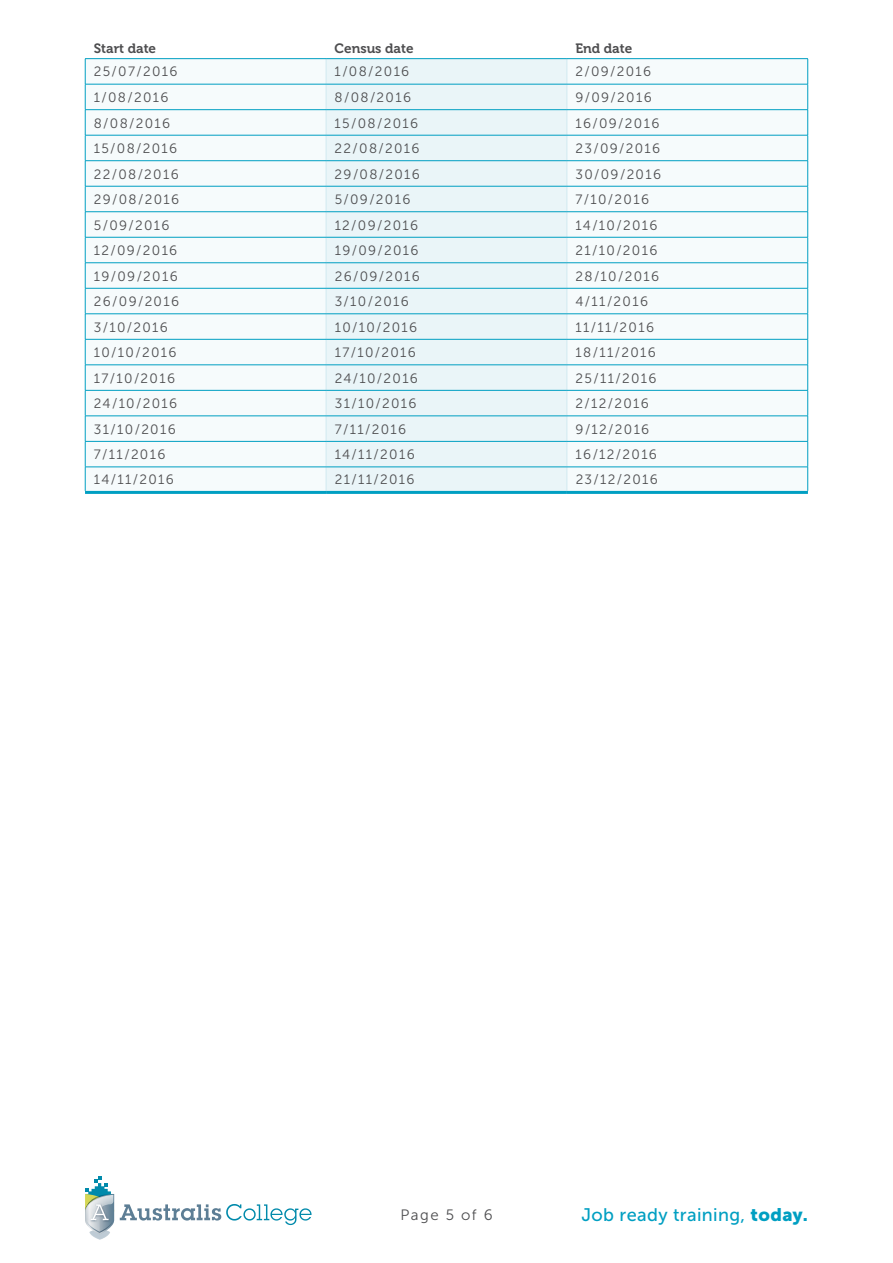
<style>
.page{position:relative;width:893px;height:1263px;background:#fff}
.page>*{position:absolute;margin:0;border:0;box-sizing:border-box;transform-origin:0 0}
.t1{font:18.15px "Museo Sans 500";letter-spacing:.02em;color:#009fc2}
.t2{font:15px "Museo Sans 300";letter-spacing:.1em;color:#4d4d4f}
.t3{font:13.5px "Museo Sans 300";letter-spacing:.1em;color:#4d4d4f}
.t4{font:13.5px "Museo 700";color:#4d4d4f}
.s1{font-family:"Museo Sans 900"}
</style>
<div class="page">
<svg style="left:85px;top:1177px;width:29px;height:63px"></svg>
<svg style="left:120px;top:1204px;width:192px;height:21px"></svg>
<div style="left:86px;top:59px;width:721px;height:432px;background:#f6fbfc"></div>
<div style="left:327px;top:59px;width:240px;height:432px;background:#eaf5f8"></div>
<svg style="left:85px;top:59px;width:1px;height:432px"></svg>
<svg style="left:807px;top:59px;width:1px;height:432px"></svg>
<svg style="left:326px;top:59px;width:1px;height:432px"></svg>
<svg style="left:567px;top:59px;width:1px;height:432px"></svg>
<hr style="left:85px;top:58px;width:241px;height:1px;background:#009fc2">
<hr style="left:326px;top:58px;width:241px;height:1px;background:#009fc2">
<hr style="left:567px;top:58px;width:241px;height:1px;background:#009fc2">
<hr style="left:85px;top:84px;width:241px;height:1px;background:#009fc2">
<hr style="left:326px;top:84px;width:241px;height:1px;background:#009fc2">
<hr style="left:567px;top:84px;width:241px;height:1px;background:#009fc2">
<hr style="left:85px;top:109px;width:241px;height:1px;background:#009fc2">
<hr style="left:326px;top:109px;width:241px;height:1px;background:#009fc2">
<hr style="left:567px;top:109px;width:241px;height:1px;background:#009fc2">
<hr style="left:85px;top:135px;width:241px;height:1px;background:#009fc2">
<hr style="left:326px;top:135px;width:241px;height:1px;background:#009fc2">
<hr style="left:567px;top:135px;width:241px;height:1px;background:#009fc2">
<hr style="left:85px;top:160px;width:241px;height:1px;background:#009fc2">
<hr style="left:326px;top:160px;width:241px;height:1px;background:#009fc2">
<hr style="left:567px;top:160px;width:241px;height:1px;background:#009fc2">
<hr style="left:85px;top:186px;width:241px;height:1px;background:#009fc2">
<hr style="left:326px;top:186px;width:241px;height:1px;background:#009fc2">
<hr style="left:567px;top:186px;width:241px;height:1px;background:#009fc2">
<hr style="left:85px;top:211px;width:241px;height:1px;background:#009fc2">
<hr style="left:326px;top:211px;width:241px;height:1px;background:#009fc2">
<hr style="left:567px;top:211px;width:241px;height:1px;background:#009fc2">
<hr style="left:85px;top:237px;width:241px;height:1px;background:#009fc2">
<hr style="left:326px;top:237px;width:241px;height:1px;background:#009fc2">
<hr style="left:567px;top:237px;width:241px;height:1px;background:#009fc2">
<hr style="left:85px;top:262px;width:241px;height:1px;background:#009fc2">
<hr style="left:326px;top:262px;width:241px;height:1px;background:#009fc2">
<hr style="left:567px;top:262px;width:241px;height:1px;background:#009fc2">
<hr style="left:85px;top:288px;width:241px;height:1px;background:#009fc2">
<hr style="left:326px;top:288px;width:241px;height:1px;background:#009fc2">
<hr style="left:567px;top:288px;width:241px;height:1px;background:#009fc2">
<hr style="left:85px;top:314px;width:241px;height:1px;background:#009fc2">
<hr style="left:326px;top:314px;width:241px;height:1px;background:#009fc2">
<hr style="left:567px;top:314px;width:241px;height:1px;background:#009fc2">
<hr style="left:85px;top:339px;width:241px;height:1px;background:#009fc2">
<hr style="left:326px;top:339px;width:241px;height:1px;background:#009fc2">
<hr style="left:567px;top:339px;width:241px;height:1px;background:#009fc2">
<hr style="left:85px;top:365px;width:241px;height:1px;background:#009fc2">
<hr style="left:326px;top:365px;width:241px;height:1px;background:#009fc2">
<hr style="left:567px;top:365px;width:241px;height:1px;background:#009fc2">
<hr style="left:85px;top:390px;width:241px;height:1px;background:#009fc2">
<hr style="left:326px;top:390px;width:241px;height:1px;background:#009fc2">
<hr style="left:567px;top:390px;width:241px;height:1px;background:#009fc2">
<hr style="left:85px;top:416px;width:241px;height:1px;background:#009fc2">
<hr style="left:326px;top:416px;width:241px;height:1px;background:#009fc2">
<hr style="left:567px;top:416px;width:241px;height:1px;background:#009fc2">
<hr style="left:85px;top:441px;width:241px;height:1px;background:#009fc2">
<hr style="left:326px;top:441px;width:241px;height:1px;background:#009fc2">
<hr style="left:567px;top:441px;width:241px;height:1px;background:#009fc2">
<hr style="left:85px;top:467px;width:241px;height:1px;background:#009fc2">
<hr style="left:326px;top:467px;width:241px;height:1px;background:#009fc2">
<hr style="left:567px;top:467px;width:241px;height:1px;background:#009fc2">
<hr style="left:85px;top:491px;width:241px;height:3px;background:#009fc2">
<hr style="left:326px;top:491px;width:241px;height:3px;background:#009fc2">
<hr style="left:567px;top:491px;width:241px;height:3px;background:#009fc2">
<p class="t4" style="left:94px;top:40px;width:64px">Start date</p>
<p class="t4" style="left:335px;top:40px;width:80px">Census date</p>
<p class="t4" style="left:575px;top:40px;width:58px">End date</p>
<p class="t3" style="left:94px;top:65px;width:85px">25/07/2016</p>
<p class="t3" style="left:335px;top:65px;width:76px">1/08/2016</p>
<p class="t3" style="left:575px;top:65px;width:77px">2/09/2016</p>
<p class="t3" style="left:94px;top:90px;width:76px">1/08/2016</p>
<p class="t3" style="left:335px;top:90px;width:78px">8/08/2016</p>
<p class="t3" style="left:575px;top:90px;width:78px">9/09/2016</p>
<p class="t3" style="left:94px;top:116px;width:78px">8/08/2016</p>
<p class="t3" style="left:335px;top:116px;width:85px">15/08/2016</p>
<p class="t3" style="left:575px;top:116px;width:85px">16/09/2016</p>
<p class="t3" style="left:94px;top:141px;width:85px">15/08/2016</p>
<p class="t3" style="left:335px;top:141px;width:86px">22/08/2016</p>
<p class="t3" style="left:575px;top:141px;width:86px">23/09/2016</p>
<p class="t3" style="left:94px;top:167px;width:86px">22/08/2016</p>
<p class="t3" style="left:335px;top:167px;width:87px">29/08/2016</p>
<p class="t3" style="left:575px;top:167px;width:87px">30/09/2016</p>
<p class="t3" style="left:94px;top:192px;width:87px">29/08/2016</p>
<p class="t3" style="left:335px;top:192px;width:77px">5/09/2016</p>
<p class="t3" style="left:575px;top:192px;width:75px">7/10/2016</p>
<p class="t3" style="left:94px;top:218px;width:77px">5/09/2016</p>
<p class="t3" style="left:335px;top:218px;width:85px">12/09/2016</p>
<p class="t3" style="left:575px;top:218px;width:83px">14/10/2016</p>
<p class="t3" style="left:94px;top:243px;width:85px">12/09/2016</p>
<p class="t3" style="left:335px;top:243px;width:85px">19/09/2016</p>
<p class="t3" style="left:575px;top:243px;width:83px">21/10/2016</p>
<p class="t3" style="left:94px;top:269px;width:85px">19/09/2016</p>
<p class="t3" style="left:335px;top:269px;width:87px">26/09/2016</p>
<p class="t3" style="left:576px;top:269px;width:85px">28/10/2016</p>
<p class="t3" style="left:94px;top:294px;width:87px">26/09/2016</p>
<p class="t3" style="left:335px;top:294px;width:76px">3/10/2016</p>
<p class="t3" style="left:576px;top:294px;width:74px">4/11/2016</p>
<p class="t3" style="left:94px;top:320px;width:76px">3/10/2016</p>
<p class="t3" style="left:335px;top:320px;width:84px">10/10/2016</p>
<p class="t3" style="left:576px;top:320px;width:80px">11/11/2016</p>
<p class="t3" style="left:94px;top:345px;width:84px">10/10/2016</p>
<p class="t3" style="left:335px;top:345px;width:83px">17/10/2016</p>
<p class="t3" style="left:576px;top:345px;width:82px">18/11/2016</p>
<p class="t3" style="left:94px;top:371px;width:83px">17/10/2016</p>
<p class="t3" style="left:335px;top:371px;width:85px">24/10/2016</p>
<p class="t3" style="left:576px;top:371px;width:82px">25/11/2016</p>
<p class="t3" style="left:94px;top:396px;width:85px">24/10/2016</p>
<p class="t3" style="left:335px;top:396px;width:83px">31/10/2016</p>
<p class="t3" style="left:576px;top:396px;width:75px">2/12/2016</p>
<p class="t3" style="left:94px;top:422px;width:83px">31/10/2016</p>
<p class="t3" style="left:335px;top:422px;width:73px">7/11/2016</p>
<p class="t3" style="left:576px;top:422px;width:75px">9/12/2016</p>
<p class="t3" style="left:94px;top:447px;width:73px">7/11/2016</p>
<p class="t3" style="left:335px;top:447px;width:81px">14/11/2016</p>
<p class="t3" style="left:576px;top:447px;width:83px">16/12/2016</p>
<p class="t3" style="left:94px;top:472px;width:81px">14/11/2016</p>
<p class="t3" style="left:335px;top:472px;width:81px">21/11/2016</p>
<p class="t3" style="left:576px;top:472px;width:84px">23/12/2016</p>
<p class="t2" style="left:400px;top:1207px;width:94px">Page 5 of 6</p>
<h1 class="t1" style="left:581px;top:1204px;width:228px">Job ready training, <span class="s1">today.</span></h1>
</div>
